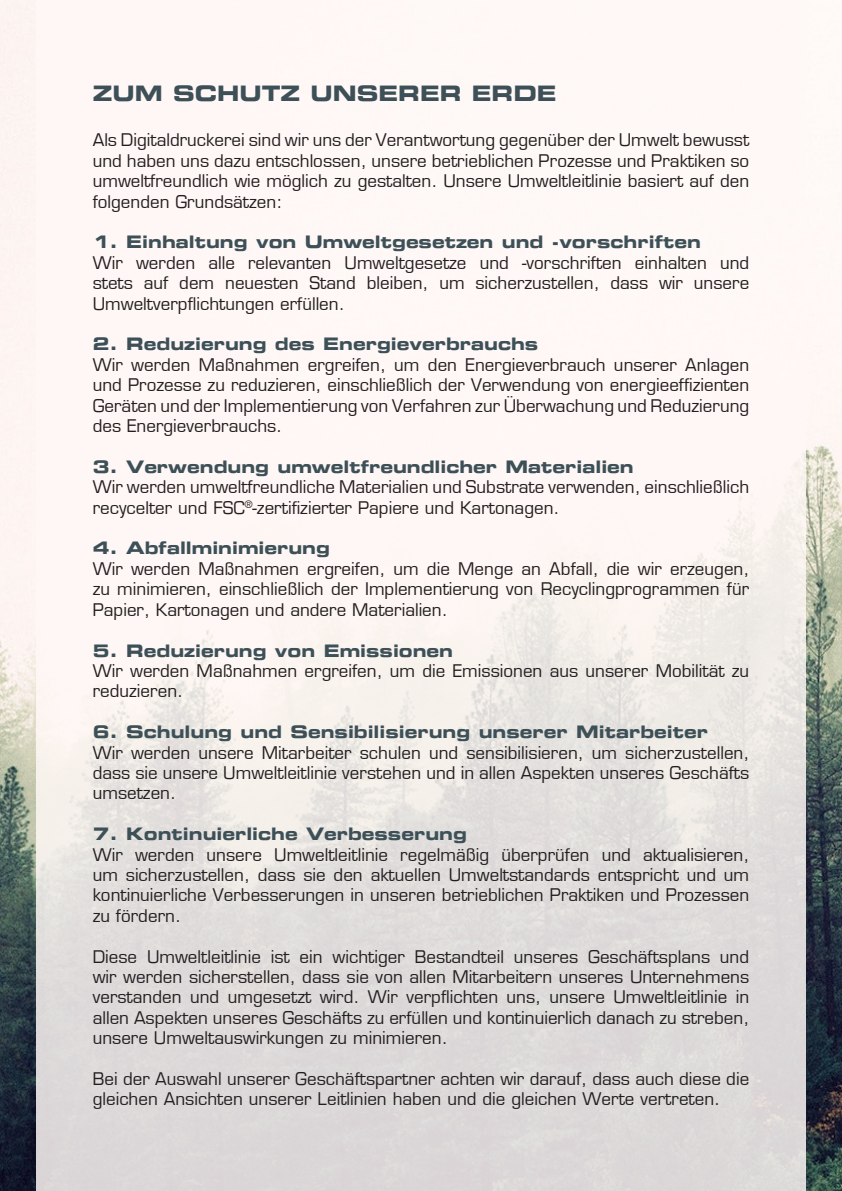
<style>
.page{position:relative;width:842px;height:1191px;background:#fff}
.page>*{position:absolute;margin:0;border:0;box-sizing:border-box;transform-origin:0 0}
.t1{font:21px "Eurostile Bold Extended Two";color:#3d5057}
.t2{font:17px/20.4px "Eurostile";color:#231f20;text-align:justify}
.t3{font:17px "Eurostile Bold Extended Two";color:#3d5057}
</style>
<div class="page">
<img style="left:0;top:0;width:842px;height:1191px">
<div style="left:36px;top:0;width:770px;height:1191px;background:linear-gradient(to bottom,#fffffe,#dbd8d7)"></div>
<p class="t1" style="left:93px;top:78px;width:465px">ZUM SCHUTZ UNSERER ERDE</p>
<p class="t2" style="left:93px;top:130px;width:658px">Als Digitaldruckerei sind wir uns der Verantwortung gegenüber der Umwelt bewusst und haben uns dazu entschlossen, unsere betrieblichen Prozesse und Praktiken so umweltfreundlich wie möglich zu gestalten. Unsere Umweltleitlinie basiert auf den folgenden Grundsätzen:</p>
<p class="t3" style="left:93px;top:230px;width:610px">1. Einhaltung von Umweltgesetzen und -vorschriften</p>
<p class="t2" style="left:93px;top:253px;width:658px">Wir werden alle relevanten Umweltgesetze und -vorschriften einhalten und stets auf dem neuesten Stand bleiben, um sicherzustellen, dass wir unsere -Umweltverpflichtungen erfüllen.</p>
<p class="t3" style="left:93px;top:332px;width:447px">2. Reduzierung des Energieverbrauchs</p>
<p class="t2" style="left:93px;top:355px;width:658px">Wir werden Maßnahmen ergreifen, um den Energieverbrauch unserer Anlagen und Prozesse zu reduzieren, einschließlich der Verwendung von energieeffizienten Geräten und der Implementierung von Verfahren zur Überwachung und Reduzierung des Energieverbrauchs.</p>
<p class="t3" style="left:93px;top:454px;width:542px">3. Verwendung umweltfreundlicher Materialien</p>
<p class="t2" style="left:93px;top:477px;width:658px">Wir werden umweltfreundliche Materialien und Substrate verwenden, einschließlich recycelter und FSC<sup>®</sup>-zertifizierter Papiere und Kartonagen.</p>
<p class="t3" style="left:93px;top:536px;width:239px">4. Abfallminimierung</p>
<p class="t2" style="left:93px;top:559px;width:658px">Wir werden Maßnahmen ergreifen, um die Menge an Abfall, die wir erzeugen, zu minimieren, einschließlich der Implementierung von Recyclingprogrammen für Papier, Kartonagen und andere Materialien.</p>
<p class="t3" style="left:93px;top:638px;width:362px">5. Reduzierung von Emissionen</p>
<p class="t2" style="left:93px;top:661px;width:658px">Wir werden Maßnahmen ergreifen, um die Emissionen aus unserer Mobilität zu reduzieren.</p>
<p class="t3" style="left:93px;top:720px;width:617px">6. Schulung und Sensibilisierung unserer Mitarbeiter</p>
<p class="t2" style="left:93px;top:742px;width:658px">Wir werden unsere Mitarbeiter schulen und sensibilisieren, um sicherzustellen, dass sie unsere Umweltleitlinie verstehen und in allen Aspekten unseres Geschäfts umsetzen.</p>
<p class="t3" style="left:93px;top:822px;width:376px">7. Kontinuierliche Verbesserung</p>
<p class="t2" style="left:93px;top:844px;width:658px">Wir werden unsere Umweltleitlinie regelmäßig überprüfen und aktualisieren, um sicherzustellen, dass sie den aktuellen Umweltstandards entspricht und um kontinuierliche Verbesserungen in unseren betrieblichen Praktiken und Prozessen zu fördern.</p>
<p class="t2" style="left:93px;top:946px;width:658px">Diese Umweltleitlinie ist ein wichtiger Bestandteil unseres Geschäftsplans und wir werden sicherstellen, dass sie von allen Mitarbeitern unseres Unternehmens -verstanden und umgesetzt wird. Wir verpflichten uns, unsere Umweltleitlinie in allen Aspekten unseres Geschäfts zu erfüllen und kontinuierlich danach zu streben, unsere Umweltauswirkungen zu minimieren.</p>
<p class="t2" style="left:93px;top:1069px;width:658px">Bei der Auswahl unserer Geschäftspartner achten wir darauf, dass auch diese die gleichen Ansichten unserer Leitlinien haben und die gleichen Werte vertreten.</p>
</div>
